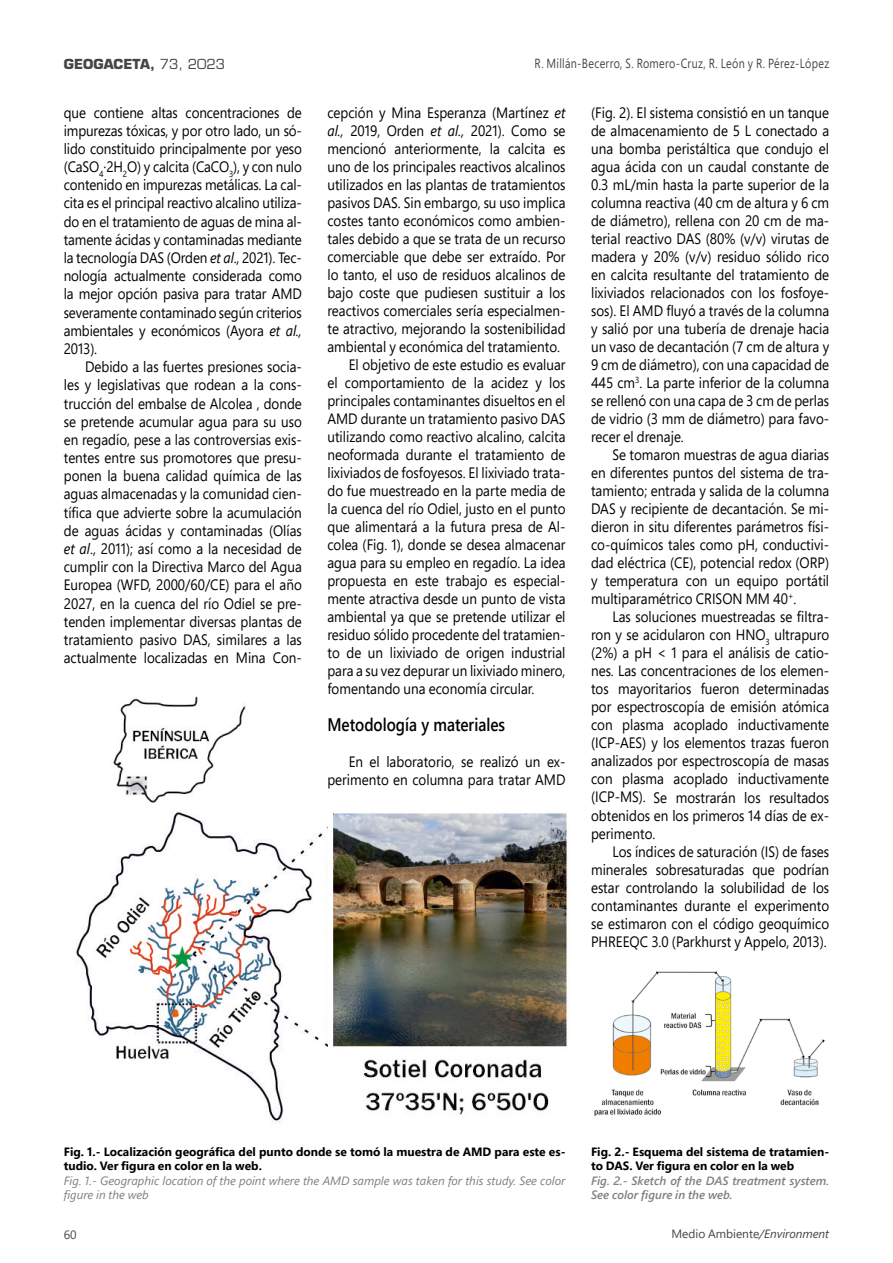
<style>
.page{position:relative;width:893px;height:1263px;background:#fff}
.page>*{position:absolute;margin:0;border:0;box-sizing:border-box;transform-origin:0 0}
.t1{font:600 18.15px "Segoe UI";color:#000;scale:.85 1}
.t2{font:15px/18px "Segoe Pro";color:#000;text-align:justify;scale:.9 1}
.t3{font:700 13.5px "Eurostile LT Std";color:#464545}
.t4{font:13.2px "Segoe Pro";letter-spacing:.03em;color:#464545;scale:.82 1}
.t5{font:700 12px/14.4px "Segoe Pro";color:#000}
.t6{font:italic 12px/14.4px "Segoe Pro";color:#808080}
.t7{font:italic 600 12px/14.4px "Segoe Pro";color:#808080}
.t8{font:12px "Segoe Pro";color:#464545}
.s1{font-weight:400}
.s2{font-style:italic}
</style>
<div class="page">
<img style="left:76px;top:696px;width:251px;height:427px">
<img style="left:594px;top:971px;width:231px;height:145px">
<img style="left:333px;top:813px;width:235px;height:302px">
<p class="t3" style="left:64px;top:56px;width:163px">GEOGACETA, <span class="s1">73, 2023</span></p>
<p class="t4" style="left:535px;top:54px;width:361px">R. Millán-Becerro, S. Romero-Cruz, R. León y R. Pérez-López</p>
<p class="t2" style="left:64px;top:103px;width:266px">que contiene altas concentraciones de impurezas tóxicas, y por otro lado, un só&shy;lido constituido principalmente por yeso (CaSO<sub>4</sub>∙2H<sub>2</sub>O) y calcita (CaCO<sub>3</sub>), y con nulo contenido en impurezas metálicas. La cal&shy;cita es el principal reactivo alcalino utiliza&shy;do en el tratamiento de aguas de mina al&shy;tamente ácidas y contaminadas mediante la tecnología DAS (Orden <span class="s2">et al</span>., 2021). Tec&shy;nología actualmente considerada como la mejor opción pasiva para tratar AMD severamente contaminado según criterios ambientales y económicos (Ayora <span class="s2">et al., </span>2013).</p>
<p class="t2" style="left:64px;top:357px;width:266px;text-indent:21px">Debido a las fuertes presiones socia&shy;les y legislativas que rodean a la cons&shy;trucción del embalse de Alcolea , donde se pretende acumular agua para su uso en regadío, pese a las controversias exis&shy;tentes entre sus promotores que presu&shy;ponen la buena calidad química de las aguas almacenadas y la comunidad cien&shy;tífica que advierte sobre la acumulación de aguas ácidas y contaminadas (Olías <span class="s2">et al</span>., 2011); así como a la necesidad de cumplir con la Directiva Marco del Agua Europea (WFD, 2000/60/CE) para el año 2027, en la cuenca del río Odiel se pre&shy;tenden implementar diversas plantas de tratamiento pasivo DAS, similares a las actualmente localizadas en Mina Con-</p>
<p class="t2" style="left:327px;top:103px;width:266px">cepción y Mina Esperanza (Martínez <span class="s2">et</span></p>
<p class="t2" style="left:327px;top:121px;width:266px"><span class="s2">al.,</span> 2019, Orden <span class="s2">et al.,</span> 2021). Como se</p>
<p class="t2" style="left:327px;top:139px;width:266px">mencionó anteriormente, la calcita es</p>
<p class="t2" style="left:327px;top:157px;width:266px">uno de los principales reactivos alcalinos</p>
<p class="t2" style="left:327px;top:175px;width:266px">utilizados en las plantas de tratamientos</p>
<p class="t2" style="left:327px;top:193px;width:266px">pasivos DAS. Sin embargo, su uso implica</p>
<p class="t2" style="left:327px;top:211px;width:266px">costes tanto económicos como ambien-</p>
<p class="t2" style="left:327px;top:229px;width:266px">tales debido a que se trata de un recurso</p>
<p class="t2" style="left:327px;top:247px;width:266px">comerciable que debe ser extraído. Por</p>
<p class="t2" style="left:327px;top:265px;width:266px">lo tanto, el uso de residuos alcalinos de</p>
<p class="t2" style="left:327px;top:283px;width:266px">bajo coste que pudiesen sustituir a los</p>
<p class="t2" style="left:327px;top:301px;width:266px">reactivos comerciales sería especialmen-</p>
<p class="t2" style="left:327px;top:319px;width:266px">te atractivo, mejorando la sostenibilidad</p>
<p class="t2" style="left:327px;top:337px;width:260px">ambiental y económica del tratamiento.</p>
<p class="t2" style="left:349px;top:355px;width:242px">El objetivo de este estudio es evaluar</p>
<p class="t2" style="left:327px;top:373px;width:266px">el comportamiento de la acidez y los</p>
<p class="t2" style="left:327px;top:391px;width:266px">principales contaminantes disueltos en el</p>
<p class="t2" style="left:327px;top:409px;width:266px">AMD durante un tratamiento pasivo DAS</p>
<p class="t2" style="left:327px;top:427px;width:266px">utilizando como reactivo alcalino, calcita</p>
<p class="t2" style="left:327px;top:445px;width:266px">neoformada durante el tratamiento de</p>
<p class="t2" style="left:327px;top:463px;width:266px">lixiviados de fosfoyesos. El lixiviado trata-</p>
<p class="t2" style="left:327px;top:481px;width:266px">do fue muestreado en la parte media de</p>
<p class="t2" style="left:327px;top:499px;width:266px">la cuenca del río Odiel, justo en el punto</p>
<p class="t2" style="left:327px;top:517px;width:266px">que alimentará a la futura presa de Al-</p>
<p class="t2" style="left:327px;top:535px;width:266px">colea (Fig. 1), donde se desea almacenar</p>
<p class="t2" style="left:327px;top:553px;width:266px">agua para su empleo en regadío. La idea</p>
<p class="t2" style="left:327px;top:571px;width:266px">propuesta en este trabajo es especial-</p>
<p class="t2" style="left:327px;top:589px;width:266px">mente atractiva desde un punto de vista</p>
<p class="t2" style="left:327px;top:607px;width:266px">ambiental ya que se pretende utilizar el</p>
<p class="t2" style="left:327px;top:625px;width:266px">residuo sólido procedente del tratamien-</p>
<p class="t2" style="left:327px;top:643px;width:266px">to de un lixiviado de origen industrial</p>
<p class="t2" style="left:327px;top:661px;width:266px">para a su vez depurar un lixiviado minero,</p>
<p class="t2" style="left:327px;top:679px;width:231px">fomentando una economía circular.</p>
<p class="t1" style="left:327px;top:708px;width:211px">Metodología y materiales</p>
<p class="t2" style="left:327px;top:753px;width:266px;text-align:right">En el laboratorio, se realizó un ex&shy;perimento en columna para tratar AMD</p>
<p class="t2" style="left:591px;top:103px;width:266px">(Fig. 2). El sistema consistió en un tanque de almacenamiento de 5 L conectado a una bomba peristáltica que condujo el agua ácida con un caudal constante de 0.3 mL/min hasta la parte superior de la columna reactiva (40 cm de altura y 6 cm de diámetro), rellena con 20 cm de ma&shy;terial reactivo DAS (80% (v/v) virutas de madera y 20% (v/v) residuo sólido rico en calcita resultante del tratamiento de lixiviados relacionados con los fosfoye&shy;sos). El AMD fluyó a través de la columna y salió por una tubería de drenaje hacia un vaso de decantación (7 cm de altura y 9 cm de diámetro), con una capacidad de 445 cm<sup>3</sup>. La parte inferior de la columna se rellenó con una capa de 3 cm de perlas de vidrio (3 mm de diámetro) para favo&shy;recer el drenaje.</p>
<p class="t2" style="left:591px;top:445px;width:266px;text-indent:21px">Se tomaron muestras de agua diarias en diferentes puntos del sistema de tra&shy;tamiento; entrada y salida de la columna DAS y recipiente de decantación. Se mi&shy;dieron in situ diferentes parámetros físi&shy;co-químicos tales como pH, conductivi&shy;dad eléctrica (CE), potencial redox (ORP) y temperatura con un equipo portátil multiparamétrico CRISON MM 40<sup>+</sup>.</p>
<p class="t2" style="left:591px;top:607px;width:266px;text-indent:21px">Las soluciones muestreadas se filtra&shy;ron y se acidularon con HNO<sub>3</sub> ultrapuro (2%) a pH &lt; 1 para el análisis de catio&shy;nes. Las concentraciones de los elemen&shy;tos mayoritarios fueron determinadas por espectroscopía de emisión atómica con plasma acoplado inductivamente (ICP-AES) y los elementos trazas fueron analizados por espectroscopía de masas con plasma acoplado inductivamente (ICP-MS). Se mostrarán los resultados obtenidos en los primeros 14 días de ex&shy;perimento.</p>
<p class="t2" style="left:591px;top:842px;width:266px;text-indent:21px">Los índices de saturación (IS) de fases minerales sobresaturadas que podrían estar controlando la solubilidad de los contaminantes durante el experimento se estimaron con el código geoquímico PHREEQC 3.0 (Parkhurst y Appelo, 2013).</p>
<p class="t5" style="left:64px;top:1144px;width:503px">Fig. 1.- Localización geográfica del punto donde se tomó la muestra de AMD para este es&shy;tudio. Ver figura en color en la web.</p>
<p class="t6" style="left:64px;top:1173px;width:503px">Fig. 1.- Geographic location of the point where the AMD sample was taken for this study. See color figure in the web</p>
<p class="t5" style="left:591px;top:1144px;width:240px">Fig. 2.- Esquema del sistema de tratamien&shy;to DAS. Ver figura en color en la web</p>
<p class="t7" style="left:591px;top:1173px;width:240px">Fig. 2.- Sketch of the DAS treatment system.<br>See color figure in the web.</p>
<p class="t8" style="left:64px;top:1226px;width:14px">60</p>
<p class="t8" style="left:671px;top:1225px;width:159px">Medio Ambiente<span class="s2">/Environment</span></p>
</div>
